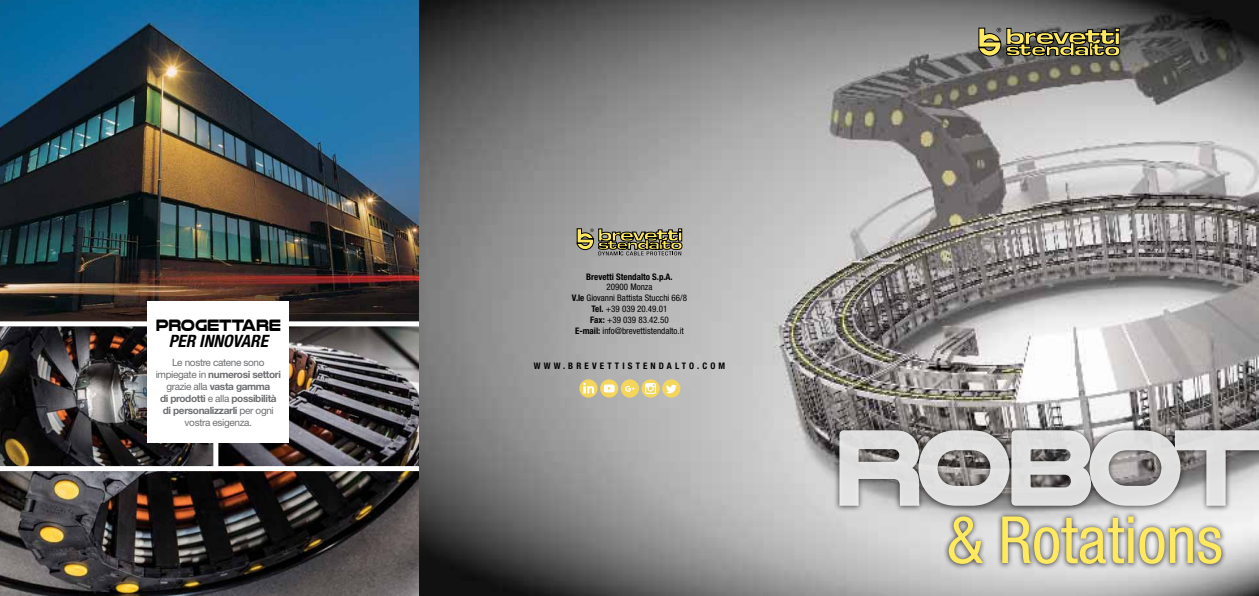
<style>
.page{position:relative;width:1259px;height:596px;background:#fff}
.page>*{position:absolute;margin:0;border:0;box-sizing:border-box;transform-origin:0 0}
.t1{font:condensed 65px "Helvetica Neue";color:#ffe95e}
.t2{font:italic 700 condensed 17px "Helvetica Neue";color:#000}
.t3{font:700 17px "Nulshock Rg";letter-spacing:-.01em;color:#000;scale:.9 1}
.t4{font:10px/12px "Helvetica Neue";letter-spacing:-.035em;color:#6d6e71;text-align:center}
.t5{font:condensed 9px/10.8px "Helvetica Neue";color:#000;text-align:center}
.t6{font:700 condensed 9px "Helvetica Neue";letter-spacing:.35em;color:#000}
.t7{font:700 condensed 9px "Helvetica Neue";color:#000}
.s1{font-weight:700}
</style>
<div class="page">
<img style="left:0;top:326px;width:213px;height:140px">
<img style="left:218px;top:326px;width:202px;height:140px">
<img style="left:0;top:471px;width:420px;height:124px">
<img style="left:0;top:0;width:420px;height:321px">
<img style="left:420px;top:0;width:839px;height:595px">
<div style="left:147px;top:300px;width:142px;height:142px;background:#fff"></div>
<svg style="left:977px;top:27px;width:143px;height:30px;background:#7f7848"></svg>
<svg style="left:576px;top:228px;width:106px;height:27px;background:#837e5b"></svg>
<div style="left:942px;top:510px;width:285px;height:59px;background:#000;opacity:.75"></div>
<div style="left:833px;top:424px;width:426px;height:87px;background:#000;opacity:.64"></div>
<svg style="left:839px;top:430px;width:420px;height:75px;background:#c0bfbf"></svg>
<div style="left:621px;top:379px;width:18px;height:18px;background:#f5d65d;border-radius:50%"></div>
<svg style="left:625px;top:385px;width:9px;height:7px"></svg>
<svg style="left:600px;top:379px;width:18px;height:18px"></svg>
<svg style="left:604px;top:384px;width:10px;height:8px"></svg>
<svg style="left:641px;top:379px;width:19px;height:18px"></svg>
<svg style="left:645px;top:383px;width:11px;height:10px"></svg>
<svg style="left:579px;top:379px;width:18px;height:18px"></svg>
<svg style="left:583px;top:382px;width:11px;height:11px"></svg>
<div style="left:662px;top:379px;width:18px;height:18px;background:#f5d65d;border-radius:50%"></div>
<svg style="left:666px;top:384px;width:10px;height:9px"></svg>
<h2 class="t3" style="left:156px;top:314px;width:141px">PROGETTARE</h2>
<h2 class="t2" style="left:169px;top:330px;width:92px">PER INNOVARE</h2>
<p class="t4" style="left:156px;top:356px;width:127px">Le nostre catene sono impiegate in <span class="s1">numerosi settori </span>grazie alla <span class="s1">vasta gamma<br>di prodotti</span> e alla <span class="s1">possibilità di personalizzarli</span> per ogni vostra esigenza.</p>
<p class="t7" style="left:586px;top:271px;width:88px">Brevetti Stendalto S.p.A.</p>
<p class="t5" style="left:572px;top:281px;width:117px">20900 Monza<br><span class="s1">V.le</span> Giovanni Battista Stucchi 66/8<br><span class="s1">Tel.</span> +39 039 20.49.01<br><span class="s1">Fax:</span> +39 039 83.42.50<br><span class="s1">E-mail:</span> info@brevettistendalto.it</p>
<p class="t6" style="left:534px;top:360px;width:193px">WWW.BREVETTISTENDALTO.com</p>
<h1 class="t1" style="left:947px;top:502px;width:277px">&amp; Rotations</h1>
</div>
